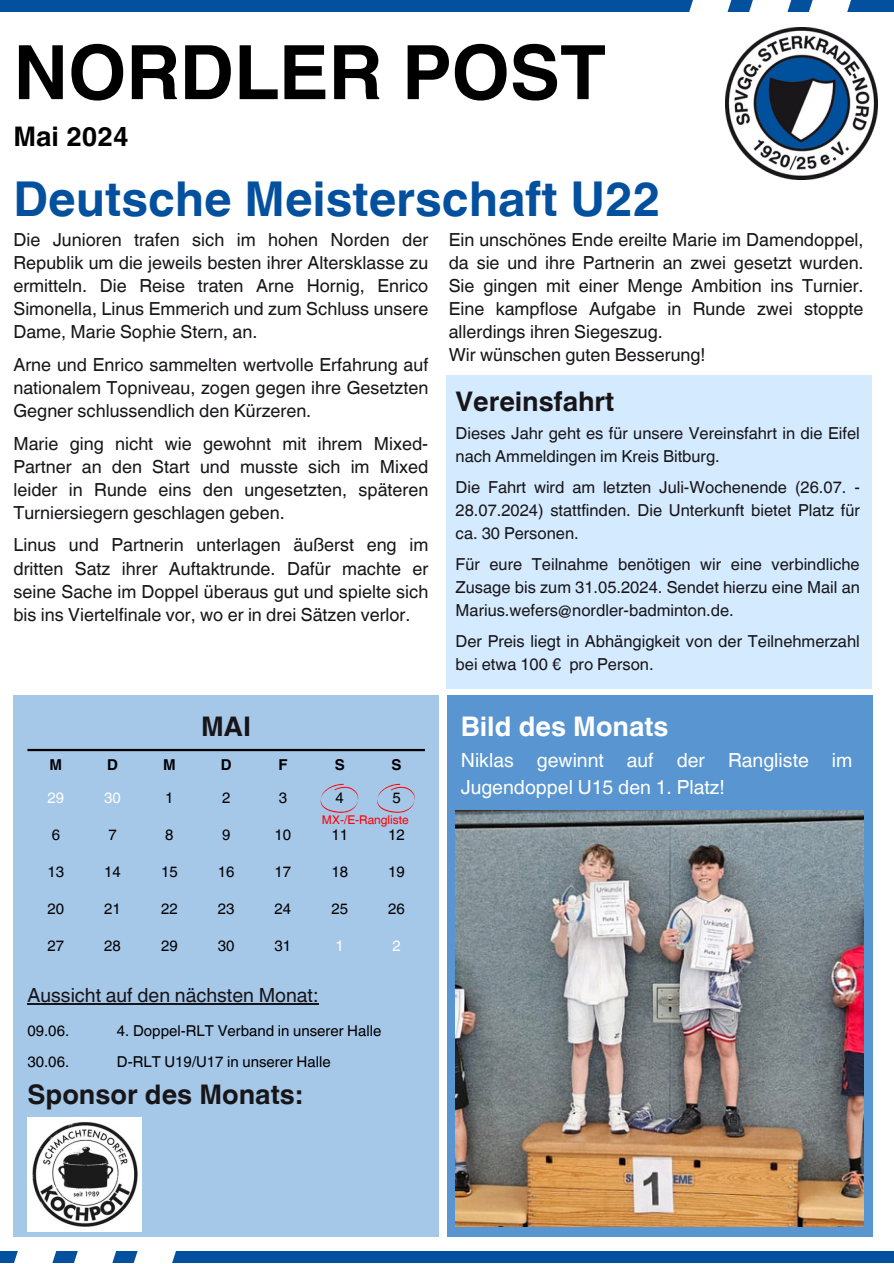
<style>
.page{position:relative;width:894px;height:1264px;background:#fff}
.page>*{position:absolute;margin:0;border:0;box-sizing:border-box;transform-origin:0 0}
.t1{font:700 75px "Helvetica World";color:#000}
.t2{font:700 48px "Helvetica World";color:#03509e}
.t3{font:700 27px "Helvetica World";color:#171518}
.t4{font:700 27px "Helvetica World";color:#fff}
.t5{font:700 27px "Helvetica World";color:#000}
.t6{font:19.5px/27px "Helvetica World";color:#fff}
.t7{font:19.5px "Helvetica World";color:#171518}
.t8{font:18px/23.1px "Helvetica World";color:#171518;text-align:justify}
.t9{font:16.5px/23px "Helvetica World";color:#171518}
.t10{font:15px "Helvetica World";color:#000}
.t11{font:700 15px "Helvetica World";color:#000}
.t12{font:15px "Helvetica World";color:#fff}
.t13{font:12px "Helvetica World";color:#f00}
</style>
<div class="page">
<div style="left:446px;top:695px;width:426px;height:541px;background:#5895d1"></div>
<div style="left:0;top:0;width:893px;height:12px;background:#03509e"></div>
<div style="left:0;top:1251px;width:893px;height:12px;background:#03509e"></div>
<svg style="left:13px;top:1236px;width:188px;height:27px"></svg>
<div style="left:13px;top:695px;width:426px;height:541px;background:#a5c7e8"></div>
<svg style="left:689px;top:0;width:43px;height:12px"></svg>
<svg style="left:749px;top:0;width:43px;height:12px"></svg>
<svg style="left:809px;top:0;width:42px;height:12px"></svg>
<img style="left:455px;top:810px;width:407px;height:415px">
<img style="left:725px;top:27px;width:152px;height:152px">
<hr style="left:27px;top:749px;width:398px;height:2px;background:#000">
<svg style="left:320px;top:783px;width:38px;height:30px"></svg>
<svg style="left:377px;top:783px;width:37px;height:30px"></svg>
<img style="left:27px;top:1117px;width:114px;height:113px">
<hr style="left:27px;top:1003px;width:291px;height:1px;background:#171518">
<div style="left:446px;top:376px;width:425px;height:312px;background:#d4eaff"></div>
<p class="t1" style="left:13px;top:11px;width:594px">NORDLER POST</p>
<p class="t5" style="left:13px;top:115px;width:117px">Mai 2024</p>
<p class="t2" style="left:13px;top:160px;width:648px">Deutsche Meisterschaft U22</p>
<p class="t8" style="left:13px;top:228px;width:416px">Die Junioren trafen sich im hohen Norden der Republik um die jeweils besten ihrer Altersklasse zu ermitteln. Die Reise traten Arne Hornig, Enrico Simonella, Linus Emmerich und zum Schluss unsere Dame, Marie Sophie Stern, an.</p>
<p class="t8" style="left:13px;top:353px;width:416px">Arne und Enrico sammelten wertvolle Erfahrung auf nationalem Topniveau, zogen gegen ihre Gesetzten Gegner schlussendlich den Kürzeren.</p>
<p class="t8" style="left:13px;top:432px;width:416px">Marie ging nicht wie gewohnt mit ihrem Mixed-Partner an den Start und musste sich im Mixed leider in Runde eins den ungesetzten, späteren Turniersiegern geschlagen geben.</p>
<p class="t8" style="left:13px;top:533px;width:416px">Linus und Partnerin unterlagen äußerst eng im dritten Satz ihrer Auftaktrunde. Dafür machte er seine Sache im Doppel überaus gut und spielte sich bis ins Viertelfinale vor, wo er in drei Sätzen verlor.</p>
<p class="t3" style="left:201px;top:704px;width:51px">MAI</p>
<h4 class="t11" style="left:49px;top:752px;width:14px">M</h4>
<h2 class="t11" style="left:107px;top:752px;width:12px">D</h2>
<h5 class="t11" style="left:163px;top:752px;width:14px">M</h5>
<h5 class="t11" style="left:221px;top:752px;width:12px">D</h5>
<h5 class="t11" style="left:278px;top:752px;width:11px">F</h5>
<h5 class="t11" style="left:334px;top:752px;width:12px">S</h5>
<h5 class="t11" style="left:391px;top:752px;width:12px">S</h5>
<h4 class="t12" style="left:47px;top:788px;width:18px">29</h4>
<h6 class="t12" style="left:104px;top:788px;width:18px">30</h6>
<h6 class="t10" style="left:165px;top:788px;width:10px">1</h6>
<h6 class="t10" style="left:222px;top:788px;width:10px">2</h6>
<h6 class="t10" style="left:279px;top:788px;width:10px">3</h6>
<h3 class="t10" style="left:335px;top:788px;width:10px">4</h3>
<p class="t10" style="left:392px;top:788px;width:10px">5</p>
<p class="t10" style="left:52px;top:826px;width:10px">6</p>
<p class="t10" style="left:108px;top:826px;width:10px">7</p>
<p class="t10" style="left:165px;top:826px;width:10px">8</p>
<p class="t10" style="left:222px;top:826px;width:10px">9</p>
<p class="t10" style="left:274px;top:826px;width:18px">10</p>
<p class="t10" style="left:331px;top:826px;width:18px">11</p>
<p class="t10" style="left:388px;top:826px;width:18px">12</p>
<p class="t10" style="left:47px;top:863px;width:18px">13</p>
<p class="t10" style="left:104px;top:863px;width:18px">14</p>
<p class="t10" style="left:161px;top:863px;width:18px">15</p>
<p class="t10" style="left:218px;top:863px;width:18px">16</p>
<p class="t10" style="left:274px;top:863px;width:18px">17</p>
<p class="t10" style="left:331px;top:863px;width:18px">18</p>
<p class="t10" style="left:388px;top:863px;width:18px">19</p>
<p class="t10" style="left:47px;top:900px;width:18px">20</p>
<p class="t10" style="left:104px;top:900px;width:18px">21</p>
<p class="t10" style="left:161px;top:900px;width:18px">22</p>
<p class="t10" style="left:218px;top:900px;width:18px">23</p>
<p class="t10" style="left:274px;top:900px;width:18px">24</p>
<p class="t10" style="left:331px;top:900px;width:18px">25</p>
<p class="t10" style="left:388px;top:900px;width:18px">26</p>
<p class="t10" style="left:47px;top:937px;width:18px">27</p>
<p class="t10" style="left:104px;top:937px;width:18px">28</p>
<p class="t10" style="left:161px;top:937px;width:18px">29</p>
<p class="t10" style="left:218px;top:937px;width:18px">30</p>
<p class="t10" style="left:274px;top:937px;width:18px">31</p>
<p class="t12" style="left:335px;top:937px;width:10px">1</p>
<p class="t12" style="left:392px;top:937px;width:10px">2</p>
<p class="t13" style="left:322px;top:812px;width:88px">MX-/E-Rangliste</p>
<p class="t7" style="left:27px;top:983px;width:292px">Aussicht auf den nächsten Monat:</p>
<p class="t10" style="left:27px;top:1021px;width:43px">09.06.</p>
<p class="t10" style="left:117px;top:1021px;width:266px">4. Doppel-RLT Verband in unserer Halle</p>
<p class="t10" style="left:27px;top:1052px;width:43px">30.06.</p>
<p class="t10" style="left:117px;top:1052px;width:215px">D-RLT U19/U17 in unserer Halle</p>
<h5 class="t3" style="left:27px;top:1072px;width:276px">Sponsor des Monats:</h5>
<p class="t8" style="left:448px;top:228px;width:416px;text-align:left">Ein unschönes Ende ereilte Marie im Damendoppel, da sie und ihre Partnerin an zwei gesetzt wurden.<br>Sie gingen mit einer Menge Ambition ins Turnier.<br>Eine kampflose Aufgabe in Runde zwei stoppte allerdings ihren Siegeszug.<br>Wir wünschen guten Besserung!</p>
<p class="t3" style="left:455px;top:379px;width:160px">Vereinsfahrt</p>
<p class="t9" style="left:455px;top:421px;width:405px">Dieses Jahr geht es für unsere Vereinsfahrt in die Eifel nach Ammeldingen im Kreis Bitburg.</p>
<h4 class="t9" style="left:455px;top:475px;width:405px;text-align:justify">Die Fahrt wird am letzten Juli-Wochenende (26.07. - 28.07.2024) stattfinden. Die Unterkunft bietet Platz für ca. 30 Personen.</h4>
<p class="t9" style="left:455px;top:552px;width:405px;text-align:justify">Für eure Teilnahme benötigen wir eine verbindliche Zusage bis zum 31.05.2024. Sendet hierzu eine Mail an Marius.wefers@nordler-badminton.de.</p>
<h4 class="t9" style="left:455px;top:629px;width:405px">Der Preis liegt in Abhängigkeit von der Teilnehmerzahl bei etwa 100 € pro Person.</h4>
<p class="t4" style="left:460px;top:704px;width:209px">Bild des Monats</p>
<p class="t6" style="left:460px;top:747px;width:393px">Niklas gewinnt auf der Rangliste im<br>Jugendoppel U15 den 1. Platz!</p>
</div>
